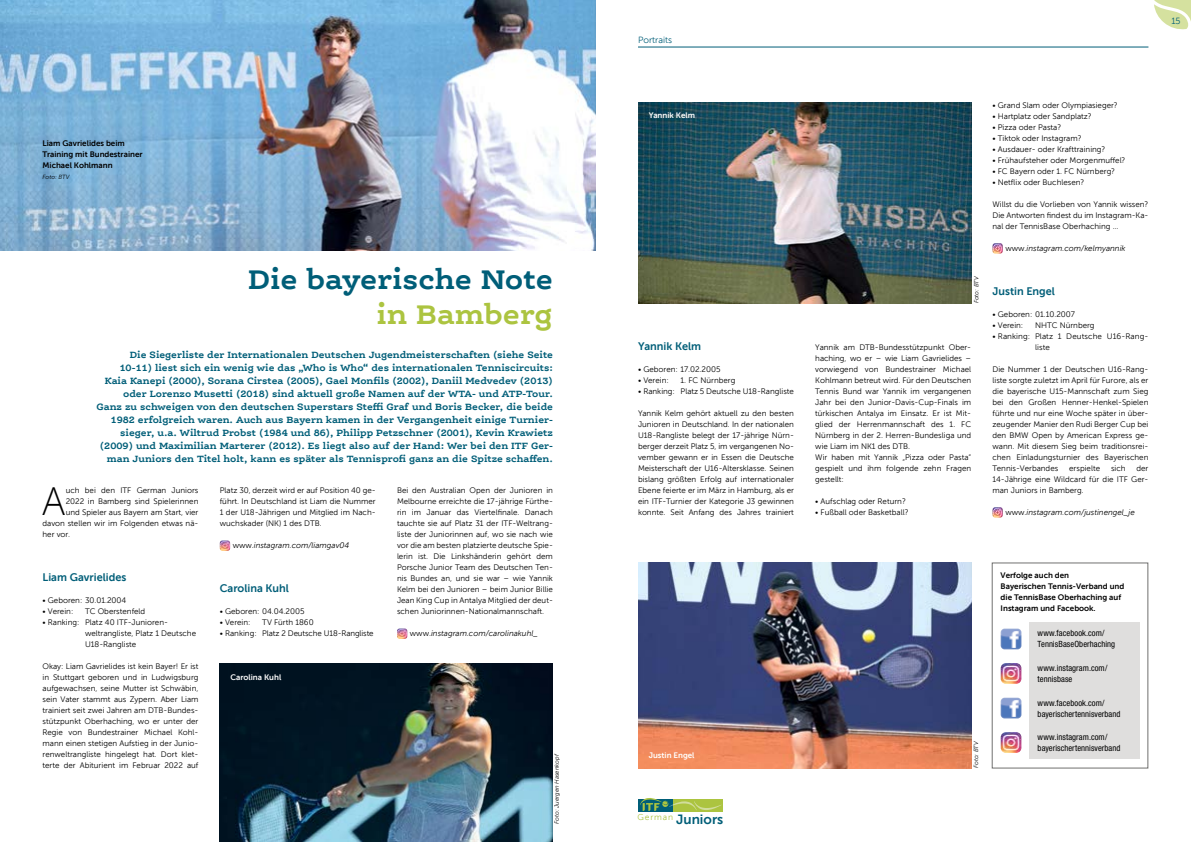
<style>
.page{position:relative;width:1191px;height:842px;background:#fff}
.page>*{position:absolute;margin:0;border:0;box-sizing:border-box;transform-origin:0 0}
.t1{font:39.4px "Museo Sans 100";color:#000}
.t2{font:700 29px "Ernestine Offc Pro";color:#005e78}
.t3{font:700 29px "Ernestine Offc Pro";color:#acc440}
.t4{font:13.5px "Museo Sans 700";color:#005e78}
.t5{font:11px "Museo Sans 700";color:#005e78}
.t6{font:700 9.8px/13px "Ernestine Offc Pro";color:#005e78;text-align:right}
.t7{font:9px "Museo Sans 300";color:#005e78}
.t8{font:condensed 8.6px/10.9px "Helvetica Neue LT Std";letter-spacing:.005em;color:#000}
.t9{font:8px/11px "Museo Sans 300";color:#000;text-align:justify}
.t10{font:8px/11px "Museo Sans 700";color:#000}
.t11{font:italic 8px "Museo Sans 300";color:#000}
.t12{font:8px "Museo Sans 700";color:#fff}
.t13{font:italic 6px "Museo Sans 300";color:#000}
.s1{font-style:normal}
</style>
<div class="page">
<svg style="left:1154px;top:0;width:37px;height:30px"></svg>
<hr style="left:638px;top:47px;width:510px;height:1px;background:#005e78">
<div style="left:638px;top:799px;width:85px;height:13px;background:#acc440"></div>
<div style="left:638px;top:799px;width:34px;height:13px;background:#005e78"></div>
<svg style="left:640px;top:798px;width:81px;height:13px"></svg>
<img style="left:0;top:0;width:595px;height:250px">
<svg style="left:220px;top:540px;width:10px;height:11px"></svg>
<svg style="left:397px;top:628px;width:10px;height:11px"></svg>
<img style="left:638px;top:102px;width:333px;height:201px">
<svg style="left:992px;top:243px;width:11px;height:11px"></svg>
<svg style="left:992px;top:507px;width:11px;height:11px"></svg>
<img style="left:220px;top:663px;width:333px;height:179px">
<div style="left:992px;top:563px;width:156px;height:205px;border:1px solid #70706f"></div>
<div style="left:1029px;top:623px;width:110px;height:136px;background:#dfdedd"></div>
<img style="left:1000px;top:629px;width:21px;height:20px">
<img style="left:1000px;top:698px;width:21px;height:20px">
<img style="left:1000px;top:663px;width:21px;height:21px">
<img style="left:1000px;top:732px;width:21px;height:21px">
<img style="left:638px;top:563px;width:333px;height:205px">
<p class="t10" style="left:43px;top:138px;width:102px">Liam Gavrielides beim<br>Training mit Bundestrainer<br>Michael Kohlmann</p>
<p class="t13" style="left:43px;top:174px;width:28px">Foto: BTV</p>
<h2 class="t2" style="left:248px;top:260px;width:306px">Die bayerische Note</h2>
<h2 class="t3" style="left:376px;top:295px;width:178px">in Bamberg</h2>
<p class="t6" style="left:96px;top:347px;width:458px">Die Siegerliste der Internationalen Deutschen Jugendmeisterschaften (siehe Seite 10-11) liest sich ein wenig wie das „Who is Who“ des internationalen Tenniscircuits:<br>Kaia Kanepi (2000), Sorana Cirstea (2005), Gael Monfils (2002), Daniil Medvedev (2013) oder Lorenzo Musetti (2018) sind aktuell große Namen auf der WTA- und ATP-Tour.<br>Ganz zu schweigen von den deutschen Superstars Steffi Graf und Boris Becker, die beide 1982 erfolgreich waren. Auch aus Bayern kamen in der Vergangenheit einige Turnier&shy;sieger, u.a. Wiltrud Probst (1984 und 86), Philipp Petzschner (2001), Kevin Krawietz (2009) und Maximilian Marterer (2012). Es liegt also auf der Hand: Wer bei den ITF Ger&shy;man Juniors den Titel holt, kann es später als Tennisprofi ganz an die Spitze schaffen.</p>
<h1 class="t1" style="left:42px;top:481px;width:25px">A</h1>
<p class="t9" style="left:66px;top:485px;width:134px">uch bei den ITF German Juniors</p>
<p class="t9" style="left:66px;top:496px;width:134px">2022 in Bamberg sind Spielerinnen</p>
<p class="t9" style="left:66px;top:507px;width:134px">und Spieler aus Bayern am Start, vier</p>
<p class="t9" style="left:43px;top:518px;width:157px">davon stellen wir im Folgenden etwas nä-</p>
<p class="t9" style="left:43px;top:529px;width:29px">her vor.</p>
<h3 class="t5" style="left:43px;top:571px;width:85px">Liam Gavrielides</h3>
<p class="t9" style="left:43px;top:595px;width:85px">• Geboren: 30.01.2004</p>
<p class="t9" style="left:43px;top:606px;width:32px">• Verein:</p>
<p class="t9" style="left:85px;top:606px;width:62px">TC Oberstenfeld</p>
<p class="t9" style="left:85px;top:617px;width:113px;text-align:left;text-indent:-43px">• Ranking: Platz 40 ITF-Junioren&shy;weltrangliste, Platz 1 Deutsche<br>U18-Rangliste</p>
<p class="t9" style="left:43px;top:661px;width:157px">Okay: Liam Gavrielides ist kein Bayer! Er ist in Stuttgart geboren und in Ludwigsburg aufgewachsen, seine Mutter ist Schwäbin, sein Vater stammt aus Zypern. Aber Liam trainiert seit zwei Jahren am DTB-Bundes&shy;stützpunkt Oberhaching, wo er unter der Regie von Bundestrainer Michael Kohl&shy;mann einen stetigen Aufstieg in der Junio&shy;renweltrangliste hingelegt hat. Dort klet&shy;terte der Abiturient im Februar 2022 auf</p>
<p class="t9" style="left:220px;top:485px;width:157px">Platz 30, derzeit wird er auf Position 40 ge&shy;führt. In Deutschland ist Liam die Nummer 1 der U18-Jährigen und Mitglied im Nach&shy;wuchskader (NK) 1 des DTB.</p>
<p class="t11" style="left:233px;top:541px;width:118px"><span class="s1">www.</span>instagram.com/liamgav04</p>
<h3 class="t5" style="left:220px;top:582px;width:71px">Carolina Kuhl</h3>
<p class="t9" style="left:220px;top:606px;width:86px">• Geboren: 04.04.2005</p>
<p class="t9" style="left:220px;top:617px;width:32px">• Verein:</p>
<p class="t9" style="left:262px;top:617px;width:53px">TV Fürth 1860</p>
<p class="t9" style="left:220px;top:628px;width:155px">• Ranking: Platz 2 Deutsche U18-Rangliste</p>
<p class="t12" style="left:230px;top:673px;width:52px">Carolina Kuhl</p>
<p class="t9" style="left:397px;top:485px;width:157px">Bei den Australian Open der Junioren in Melbourne erreichte die 17-jährige Fürthe&shy;rin im Januar das Viertelfinale. Danach tauchte sie auf Platz 31 der ITF-Weltrang&shy;liste der Juniorinnen auf, wo sie nach wie vor die am besten platzierte deutsche Spie&shy;lerin ist. Die Linkshänderin gehört dem Porsche Junior Team des Deutschen Ten&shy;nis Bundes an, und sie war – wie Yannik Kelm bei den Junioren – beim Junior Billie Jean King Cup in Antalya Mitglied der deut&shy;schen Juniorinnen-Nationalmannschaft.</p>
<p class="t11" style="left:410px;top:629px;width:130px"><span class="s1">www.</span>instagram.com/carolinakuhl_</p>
<p class="t13" style="left:553px;top:824px;width:71px;rotate:-90deg">Foto: Juergen Hasenkopf</p>
<p class="t7" style="left:638px;top:35px;width:36px">Portraits</p>
<p class="t7" style="left:1171px;top:16px;width:11px">15</p>
<p class="t12" style="left:648px;top:111px;width:48px">Yannik Kelm</p>
<h3 class="t5" style="left:638px;top:340px;width:65px">Yannik Kelm</h3>
<p class="t9" style="left:638px;top:364px;width:84px">• Geboren: 17.02.2005</p>
<p class="t9" style="left:638px;top:375px;width:32px">• Verein:</p>
<p class="t9" style="left:680px;top:375px;width:56px">1. FC Nürnberg</p>
<p class="t9" style="left:638px;top:386px;width:157px">• Ranking: Platz 5 Deutsche U18-Rangliste</p>
<p class="t9" style="left:638px;top:408px;width:157px">Yannik Kelm gehört aktuell zu den besten Junioren in Deutschland. In der nationalen U18-Rangliste belegt der 17-jährige Nürn&shy;berger derzeit Platz 5, im vergangenen No&shy;vember gewann er in Essen die Deutsche Meisterschaft der U16-Altersklasse. Seinen bislang größten Erfolg auf internationaler Ebene feierte er im März in Hamburg, als er ein ITF-Turnier der Kategorie J3 gewinnen konnte. Seit Anfang des Jahres trainiert</p>
<p class="t13" style="left:973px;top:303px;width:29px;rotate:-90deg">Foto: BTV</p>
<p class="t9" style="left:815px;top:342px;width:157px;text-align:left">Yannik am DTB-Bundesstützpunkt Ober&shy;haching, wo er – wie Liam Gavrielides – vorwiegend von Bundestrainer Michael Kohlmann betreut wird. Für den Deutschen Tennis Bund war Yannik im vergangenen Jahr bei den Junior-Davis-Cup-Finals im türkischen Antalya im Einsatz. Er ist Mit&shy;glied der Herrenmannschaft des 1. FC Nürnberg in der 2. Herren-Bundesliga und wie Liam im NK1 des DTB.<br>Wir haben mit Yannik „Pizza oder Pasta“ gespielt und ihm folgende zehn Fragen gestellt:</p>
<p class="t9" style="left:815px;top:496px;width:92px">• Aufschlag oder Return?</p>
<p class="t9" style="left:815px;top:507px;width:95px">• Fußball oder Basketball?</p>
<p class="t9" style="left:992px;top:100px;width:127px">• Grand Slam oder Olympiasieger?</p>
<p class="t9" style="left:992px;top:111px;width:101px">• Hartplatz oder Sandplatz?</p>
<p class="t9" style="left:992px;top:122px;width:70px">• Pizza oder Pasta?</p>
<p class="t9" style="left:992px;top:133px;width:91px">• Tiktok oder Instagram?</p>
<p class="t9" style="left:992px;top:144px;width:114px">• Ausdauer- oder Krafttraining?</p>
<p class="t9" style="left:992px;top:155px;width:134px">• Frühaufsteher oder Morgenmuffel?</p>
<p class="t9" style="left:992px;top:166px;width:124px">• FC Bayern oder 1. FC Nürnberg?</p>
<p class="t9" style="left:992px;top:177px;width:93px">• Netflix oder Buchlesen?</p>
<p class="t9" style="left:992px;top:199px;width:157px">Willst du die Vorlieben von Yannik wissen?<br>Die Antworten findest du im Instagram-Ka&shy;nal der TennisBase Oberhaching …</p>
<p class="t11" style="left:1005px;top:244px;width:122px"><span class="s1">www.</span>instagram.com/kelmyannik</p>
<h3 class="t5" style="left:992px;top:285px;width:64px">Justin Engel</h3>
<p class="t9" style="left:992px;top:309px;width:84px">• Geboren: 01.10.2007</p>
<p class="t9" style="left:992px;top:320px;width:32px">• Verein:</p>
<p class="t9" style="left:1035px;top:320px;width:61px">NHTC Nürnberg</p>
<p class="t9" style="left:1035px;top:331px;width:115px;text-indent:-43px">• Ranking: Platz 1 Deutsche U16-Rang&shy;liste</p>
<p class="t9" style="left:992px;top:364px;width:157px">Die Nummer 1 der Deutschen U16-Rang&shy;liste sorgte zuletzt im April für Furore, als er die bayerische U15-Mannschaft zum Sieg bei den Großen Henner-Henkel-Spielen führte und nur eine Woche später in über&shy;zeugender Manier den Rudi Berger Cup bei den BMW Open by American Express ge&shy;wann. Mit diesem Sieg beim traditionsrei&shy;chen Einladungsturnier des Bayerischen Tennis-Verbandes</p>
<p class="t9" style="left:992px;top:463px;width:157px;text-indent:144px">der 14-Jährige eine Wildcard für die ITF Ger&shy;man Juniors in Bamberg.</p>
<p class="t11" style="left:1005px;top:508px;width:131px"><span class="s1">www.</span>instagram.com/justinengel_je</p>
<p class="t9" style="left:1069px;top:463px;width:32px">erspielte</p>
<p class="t9" style="left:1111px;top:463px;width:16px">sich</p>
<p class="t12" style="left:648px;top:750px;width:47px">Justin Engel</p>
<p class="t13" style="left:973px;top:768px;width:29px;rotate:-90deg">Foto: BTV</p>
<h3 class="t4" style="left:637px;top:811px;width:87px"><sup>German</sup> Juniors</h3>
<p class="t10" style="left:1000px;top:570px;width:125px">Verfolge auch den<br>Bayerischen Tennis-Verband und die TennisBase Oberhaching auf<br>Instagram und Facebook.</p>
<p class="t8" style="left:1037px;top:628px;width:79px">www.facebook.com/<br>TennisBaseOberhaching</p>
<p class="t8" style="left:1037px;top:662px;width:71px">www.instagram.com/ tennisbase</p>
<p class="t8" style="left:1037px;top:697px;width:84px">www.facebook.com/ bayerischertennisverband</p>
<p class="t8" style="left:1037px;top:732px;width:84px">www.instagram.com/ bayerischertennisverband</p>
</div>
